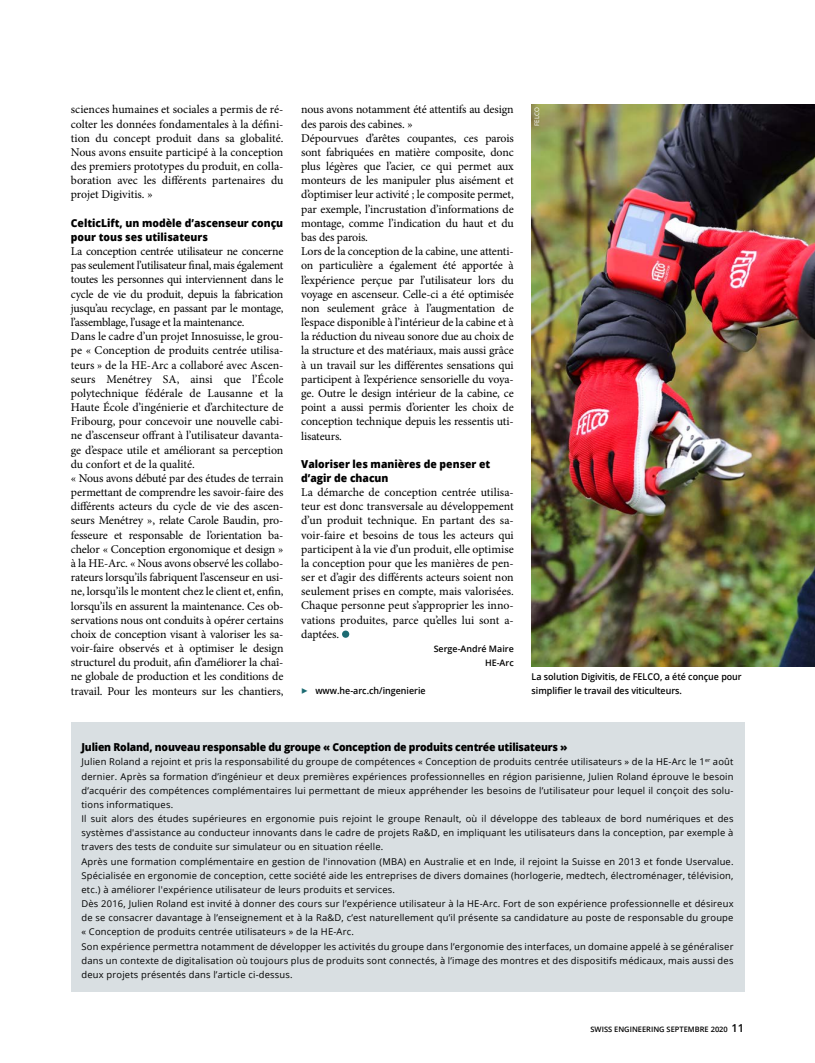
<style>
.page{position:relative;width:815px;height:1063px;background:#fff}
.page>*{position:absolute;margin:0;border:0;box-sizing:border-box;transform-origin:0 0}
.t1{font:11.88px/14.1px "Minion Pro";letter-spacing:-.01em;color:#000;text-align:justify}
.t2{font:800 11px/14.1px "Open Sans";color:#000;scale:.95 1}
.t3{font:800 11px "Open Sans";letter-spacing:-.02em;color:#000;scale:.95 1}
.t4{font:9.38px/14.1px "Open Sans";letter-spacing:.02em;color:#000}
.t5{font:600 9.38px/14.1px "Open Sans";color:#000;scale:.95 1}
.t6{font:600 8.88px/14.1px "Open Sans";color:#000;text-align:right}
.t7{font:600 7.5px "Open Sans";color:#000}
.t8{font:6.25px "Open Sans";color:#fff}
.s1{font-family:"Minion Pro";font-weight:400;font-size:11.88px;color:#1c6b72}
.s2{font-size:11px}
</style>
<div class="page">
<img style="left:531px;top:105px;width:284px;height:561px">
<div style="left:71px;top:723px;width:673px;height:269px;background:#d9dfe2"></div>
<svg style="left:342px;top:631px;width:7px;height:7px"></svg>
<p class="t1" style="left:71px;top:103px;width:214px">sciences humaines et sociales a permis de ré&shy;colter les données fondamentales à la défini&shy;tion du concept produit dans sa globalité.<br>Nous avons ensuite participé à la conception des premiers prototypes du produit, en colla&shy;boration avec les différents partenaires du projet Digivitis. »</p>
<p class="t2" style="left:71px;top:215px;width:225px">CelticLift, un modèle d’ascenseur conçu pour tous ses utilisateurs</p>
<p class="t1" style="left:71px;top:244px;width:214px;text-align:left">La conception centrée utilisateur ne concerne pas seulement l’utilisateur final, mais également toutes les personnes qui interviennent dans le cycle de vie du produit, depuis la fabrication jusqu’au recyclage, en passant par le montage, l’assemblage, l’usage et la maintenance.<br>Dans le cadre d’un projet Innosuisse, le grou&shy;pe « Conception de produits centrée utilisa&shy;teurs » de la HE-Arc a collaboré avec Ascen&shy;seurs Menétrey SA, ainsi que l’École polytechnique fédérale de Lausanne et la Haute École d’ingénierie et d’architecture de Fribourg, pour concevoir une nouvelle cabi&shy;ne d’ascenseur offrant à l’utilisateur davanta&shy;ge d’espace utile et améliorant sa perception du confort et de la qualité.<br>« Nous avons débuté par des études de terrain permettant de comprendre les savoir-faire des différents acteurs du cycle de vie des ascen&shy;seurs Menétrey », relate Carole Baudin, pro&shy;fesseure et responsable de l’orientation ba&shy;chelor « Conception ergonomique et design » à la HE-Arc. « Nous avons observé les collabo&shy;rateurs lorsqu’ils fabriquent l’ascenseur en usi&shy;ne, lorsqu’ils le montent chez le client et, enfin, lorsqu’ils en assurent la maintenance. Ces ob&shy;servations nous ont conduits à opérer certains choix de conception visant à valoriser les sa&shy;voir-faire observés et à optimiser le design structurel du produit, afin d’améliorer la chaî&shy;ne globale de production et les conditions de travail. Pour les monteurs sur les chantiers,</p>
<p class="t1" style="left:301px;top:103px;width:214px;text-align:left">nous avons notamment été attentifs au design des parois des cabines. »<br>Dépourvues d’arêtes coupantes, ces parois sont fabriquées en matière composite, donc plus légères que l’acier, ce qui permet aux monteurs de les manipuler plus aisément et d’optimiser leur activité ; le composite permet, par exemple, l’incrustation d’informations de montage, comme l’indication du haut et du bas des parois.<br>Lors de la conception de la cabine, une attenti&shy;on particulière a également été apportée à l’expérience perçue par l’utilisateur lors du voyage en ascenseur. Celle-ci a été optimisée non seulement grâce à l’augmentation de l’espace disponible à l’intérieur de la cabine et à la réduction du niveau sonore due au choix de la structure et des matériaux, mais aussi grâce à un travail sur les différentes sensations qui participent à l’expérience sensorielle du voya&shy;ge. Outre le design intérieur de la cabine, ce point a aussi permis d’orienter les choix de conception technique depuis les ressentis uti&shy;lisateurs.</p>
<p class="t2" style="left:301px;top:456px;width:201px">Valoriser les manières de penser et d’agir de chacun</p>
<p class="t1" style="left:301px;top:485px;width:214px">La démarche de conception centrée utilisa&shy;teur est donc transversale au développement d’un produit technique. En partant des sa&shy;voir-faire et besoins de tous les acteurs qui participent à la vie d’un produit, elle optimise la conception pour que les manières de pen&shy;ser et d’agir des différents acteurs soient non seulement prises en compte, mais valorisées.<br>Chaque personne peut s’approprier les inno&shy;vations produites, parce qu’elles lui sont a&shy;daptées.</p>
<p class="t6" style="left:434px;top:642px;width:82px">Serge-André Maire<br>HE-Arc</p>
<p class="t5" style="left:301px;top:684px;width:133px"><span class="s1">▶</span> www.he-arc.ch/ingenierie</p>
<p class="t8" style="left:533px;top:126px;width:20px;rotate:-90deg">FELCO</p>
<p class="t5" style="left:532px;top:670px;width:223px">La solution Digivitis, de FELCO, a été conçue pour simplifier le travail des viticulteurs.</p>
<p class="t3" style="left:81px;top:739px;width:513px">Julien Roland, nouveau responsable du groupe « Conception de produits centrée utilisateurs »</p>
<p class="t4" style="left:81px;top:755px;width:654px">Julien Roland a rejoint et pris la responsabilité du groupe de compétences « Conception de produits centrée utilisateurs » de la HE-Arc le 1<sup>er</sup> août dernier. Après sa formation d’ingénieur et deux premières expériences professionnelles en région parisienne, Julien Roland éprouve le besoin d’acquérir des compétences complémentaires lui permettant de mieux appréhender les besoins de l’utilisateur pour lequel il conçoit des solu&shy;tions informatiques.<br>Il suit alors des études supérieures en ergonomie puis rejoint le groupe Renault, où il développe des tableaux de bord numériques et des systèmes d'assistance au conducteur innovants dans le cadre de projets Ra&amp;D, en impliquant les utilisateurs dans la conception, par exemple à travers des tests de conduite sur simulateur ou en situation réelle.<br>Après une formation complémentaire en gestion de l'innovation (MBA) en Australie et en Inde, il rejoint la Suisse en 2013 et fonde Uservalue.<br>Spécialisée en ergonomie de conception, cette société aide les entreprises de divers domaines (horlogerie, medtech, électroménager, télévision, etc.) à améliorer l'expérience utilisateur de leurs produits et services.<br>Dès 2016, Julien Roland est invité à donner des cours sur l’expérience utilisateur à la HE-Arc. Fort de son expérience professionnelle et désireux de se consacrer davantage à l’enseignement et à la Ra&amp;D, c’est naturellement qu’il présente sa candidature au poste de responsable du groupe « Conception de produits centrée utilisateurs » de la HE-Arc.<br>Son expérience permettra notamment de développer les activités du groupe dans l’ergonomie des interfaces, un domaine appelé à se généraliser dans un contexte de digitalisation où toujours plus de produits sont connectés, à l’image des montres et des dispositifs médicaux, mais aussi des deux projets présentés dans l’article ci-dessus.</p>
<p class="t7" style="left:590px;top:1024px;width:155px">SWISS ENGINEERING SEPTEMBRE 2020 <span class="s2">11</span></p>
</div>
